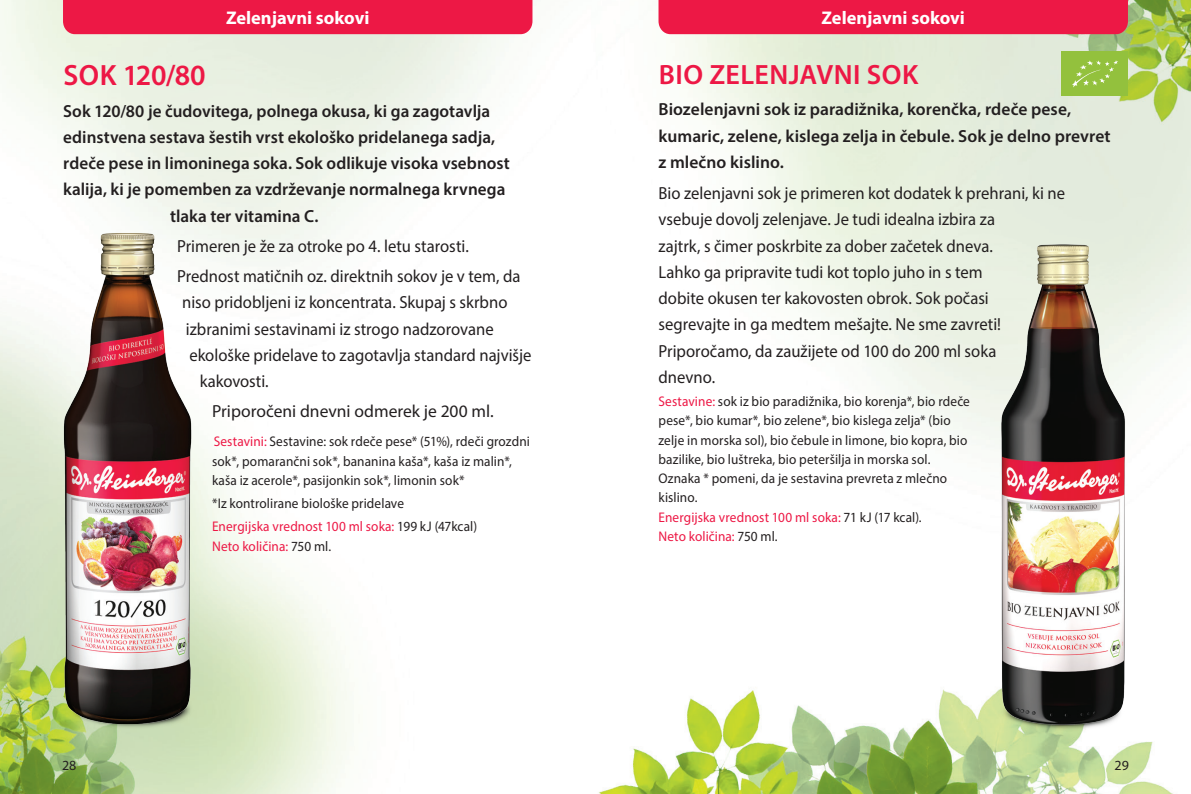
<style>
.page{position:relative;width:1191px;height:794px;background:#fff}
.page>*{position:absolute;margin:0;border:0;box-sizing:border-box;transform-origin:0 0}
.t1{font:600 29.4px "Myriad Pro";letter-spacing:-.005em;color:#ed1845}
.t2{font:600 28px "Myriad Pro";letter-spacing:.015em;color:#ed1845}
.t3{font:700 18.38px "Myriad Pro";color:#fff}
.t4{font:17.5px/26.2px "Myriad Pro";color:#231f20;scale:.95 1}
.t5{font:600 17.5px/26.2px "Myriad Pro";letter-spacing:.005em;color:#231f20}
.t6{font:17.5px "Myriad Pro";color:#231f20}
.t7{font:14px/19.2px "Myriad Pro";letter-spacing:.01em;color:#231f20;scale:.95 1}
.t8{font:14px "Myriad Pro";letter-spacing:.005em;color:#ed1845;scale:.95 1}
.t9{font:14px "Myriad Pro";letter-spacing:.01em;color:#231f20}
.s1{color:#ed1845}
.s2{color:#231f20}
</style>
<div class="page">
<img style="left:0;top:0;width:1191px;height:794px">
<div style="left:1061px;top:52px;width:67px;height:44px;background:#93c13d"></div>
<svg style="left:1072px;top:60px;width:46px;height:27px"></svg>
<div style="left:658px;top:0;width:470px;height:34px;background:#ed1845"></div>
<div style="left:63px;top:0;width:469px;height:34px;background:#ed1845"></div>
<img style="left:993px;top:686px;width:136px;height:46px">
<img style="left:999px;top:241px;width:130px;height:486px">
<img style="left:63px;top:684px;width:135px;height:47px">
<img style="left:63px;top:233px;width:129px;height:491px">
<p class="t3" style="left:226px;top:6px;width:145px">Zelenjavni sokovi</p>
<p class="t3" style="left:821px;top:6px;width:145px">Zelenjavni sokovi</p>
<h2 class="t2" style="left:659px;top:57px;width:261px">BIO ZELENJAVNI SOK</h2>
<p class="t5" style="left:658px;top:96px;width:454px">Biozelenjavni sok iz paradižnika, korenčka, rdeče pese, kumaric, zelene, kislega zelja in čebule. Sok je delno prevret z mlečno kislino.</p>
<p class="t4" style="left:658px;top:180px;width:429px">Bio zelenjavni sok je primeren kot dodatek k prehrani, ki ne vsebuje dovolj zelenjave. Je tudi idealna izbira za<br>zajtrk, s čimer poskrbite za dober začetek dneva.<br>Lahko ga pripravite tudi kot toplo juho in s tem<br>dobite okusen ter kakovosten obrok. Sok počasi<br>segrevajte in ga medtem mešajte. N e sme zavreti!<br>Priporočamo, da zaužijete od 100 do 200 ml soka<br>dnevno.</p>
<p class="t7" style="left:658px;top:391px;width:329px"><span class="s1">Sestavine:</span> sok iz bio paradižnika, bio korenja*, bio rdeče pese*, bio kumar*, bio zelene*, bio kislega zelja* (bio zelje in morska sol), bio čebule in limone, bio kopra, bio bazilike, bio luštreka, bio peteršilja in morska sol.<br>Oznaka * pomeni, da je sestavina prevreta z mlečno kislino.<br><span class="s1">Energijska vrednost 100 ml soka:</span> 71 kJ (17 kcal).<br><span class="s1">Neto količina:</span> 750 ml.</p>
<h1 class="t1" style="left:64px;top:57px;width:144px">Sok 120/80</h1>
<p class="t5" style="left:63px;top:97px;width:428px">Sok 120/80 je čudovitega, polnega okusa, ki ga zagotavlja</p>
<p class="t5" style="left:63px;top:123px;width:433px">edinstvena sestava šestih vrst ekološko pridelanega sadja,</p>
<p class="t5" style="left:63px;top:150px;width:448px">rdeče pese in limoninega soka. Sok odlikuje visoka vsebnost</p>
<p class="t5" style="left:63px;top:176px;width:444px">kalija, ki je pomemben za vzdrževanje normalnega krvnega</p>
<p class="t5" style="left:170px;top:202px;width:150px">tlaka ter vitamina C.</p>
<p class="t4" style="left:177px;top:230px;width:363px;line-height:30.3px">Primeren je že za otroke po 4. letu starosti.<br>Prednost matičnih oz. direktnih sokov je v tem, da</p>
<p class="t4" style="left:182px;top:289px;width:344px">niso pridobljeni iz koncentrata. Skupaj s skrbno</p>
<p class="t4" style="left:186px;top:315px;width:326px">izbranimi sestavinami iz strogo nadzorovane</p>
<p class="t4" style="left:189px;top:341px;width:361px">ekološke pridelave to zagotavlja standard najvišje</p>
<p class="t4" style="left:200px;top:368px;width:74px">kakovosti.</p>
<p class="t6" style="left:212px;top:401px;width:283px">Priporočeni dnevni odmerek je 200 ml.</p>
<p class="t7" style="left:212px;top:432px;width:336px"><span class="s1">Sestavini:</span> Sestavine: sok rdeče pese* (51%), rdeči grozdni sok*, pomarančni sok*, bananina kaša*, kaša iz malin*, kaša iz acerole*, pasijonkin sok*, limonin sok*</p>
<p class="t7" style="left:212px;top:491px;width:280px;line-height:23.3px">*Iz kontrolirane biološke pridelave<br><span class="s1">Energijska vrednost 100 ml soka:</span> 199 kJ (47kcal)</p>
<p class="t8" style="left:212px;top:537px;width:127px">Neto količina: <span class="s2">750 ml.</span></p>
<p class="t9" style="left:62px;top:756px;width:16px">28</p>
<p class="t9" style="left:1114px;top:756px;width:16px">29</p>
</div>
